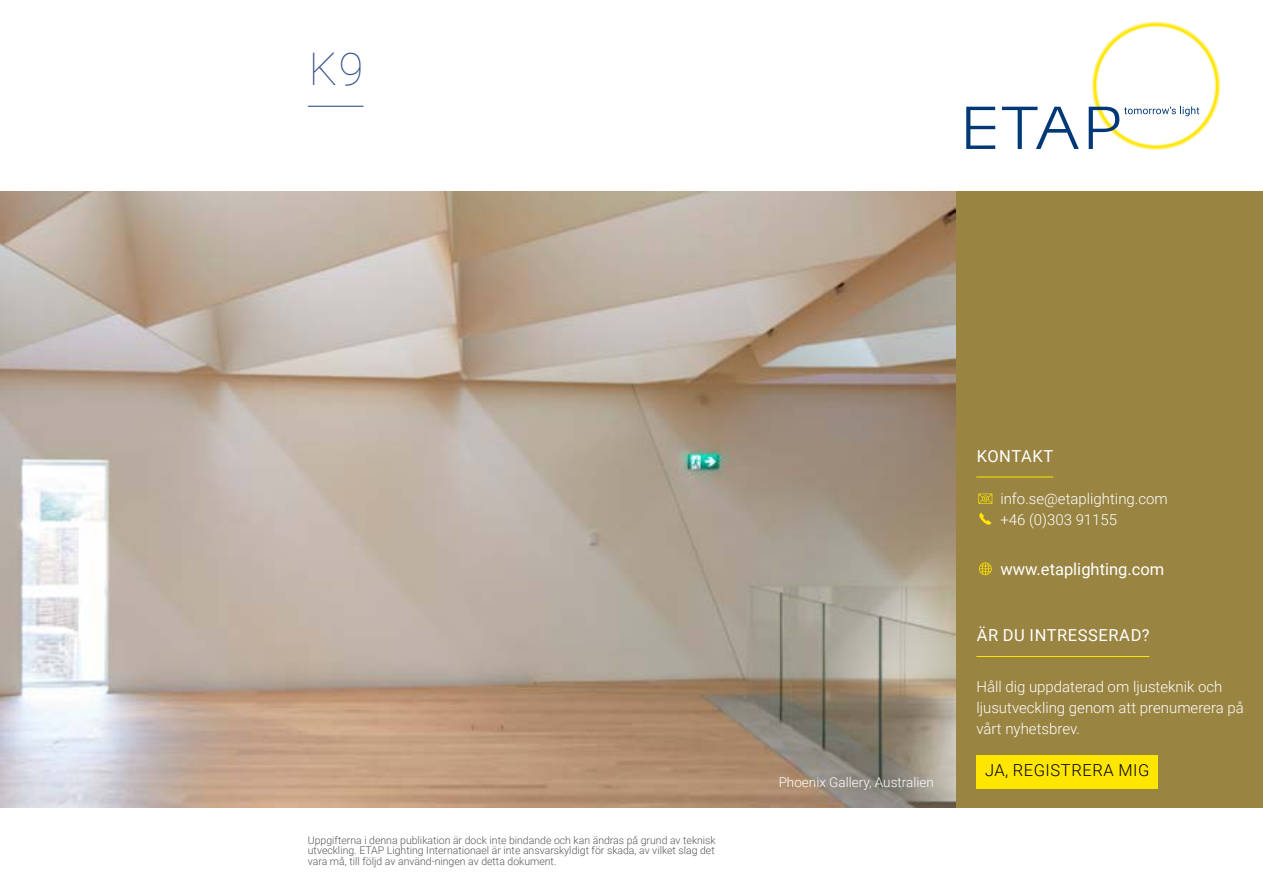
<style>
.page{position:relative;width:1263px;height:893px;background:#fff}
.page>*{position:absolute;margin:0;border:0;box-sizing:border-box;transform-origin:0 0}
.t1{font:100 45px "Roboto";color:#38548d}
.t2{font:16.5px "Roboto";letter-spacing:.02em;color:#fff}
.t3{font:16.5px "Roboto";color:#fff}
.t4{font:300 16.5px "Roboto";letter-spacing:.035em;color:#000}
.t5{font:300 15px/21px "Roboto";color:#fff}
.t6{font:300 13.5px "Roboto";color:#fff}
.t7{font:300 10.5px/10.5px "Roboto";color:#575756;text-align:justify}
</style>
<div class="page">
<svg style="left:966px;top:107px;width:29px;height:42px"></svg>
<svg style="left:1002px;top:107px;width:77px;height:42px"></svg>
<svg style="left:1089px;top:21px;width:132px;height:129px"></svg>
<div style="left:955px;top:191px;width:308px;height:617px;background:#998442"></div>
<img style="left:0;top:191px;width:955px;height:617px">
<hr style="left:308px;top:106px;width:55px;height:1px;background:#38548d">
<hr style="left:976px;top:477px;width:77px;height:1px;background:#ffe600">
<hr style="left:976px;top:656px;width:173px;height:1px;background:#ffe600">
<div style="left:976px;top:755px;width:182px;height:33px;background:#ffe600"></div>
<svg style="left:978px;top:494px;width:14px;height:10px"></svg>
<svg style="left:979px;top:513px;width:12px;height:12px"></svg>
<svg style="left:979px;top:562px;width:13px;height:13px"></svg>
<h1 class="t1" style="left:309px;top:37px;width:56px">K9</h1>
<p class="t7" style="left:308px;top:834px;width:409px">Uppgifterna i denna publikation är dock inte bindande och kan ändras på grund av teknisk utveckling. ETAP Lighting Internationael är inte ansvarskyldigt för skada, av vilket slag det vara må, till följd av använd-ningen av detta dokument.</p>
<p class="t6" style="left:779px;top:772px;width:157px">Phoenix Gallery, Australien</p>
<h2 class="t2" style="left:977px;top:444px;width:78px">KONTAKT</h2>
<h3 class="t5" style="left:1000px;top:487px;width:169px">info.se@etaplighting.com +46 (0)303 91155</h3>
<h2 class="t3" style="left:1000px;top:558px;width:165px">www.etaplighting.com</h2>
<h2 class="t2" style="left:977px;top:624px;width:174px">ÄR DU INTRESSERAD?</h2>
<h3 class="t5" style="left:976px;top:675px;width:269px">Håll dig uppdaterad om ljusteknik och ljusutveckling genom att prenumerera på vårt nyhetsbrev.</h3>
<h2 class="t4" style="left:985px;top:758px;width:166px">JA, REGISTRERA MIG</h2>
</div>
